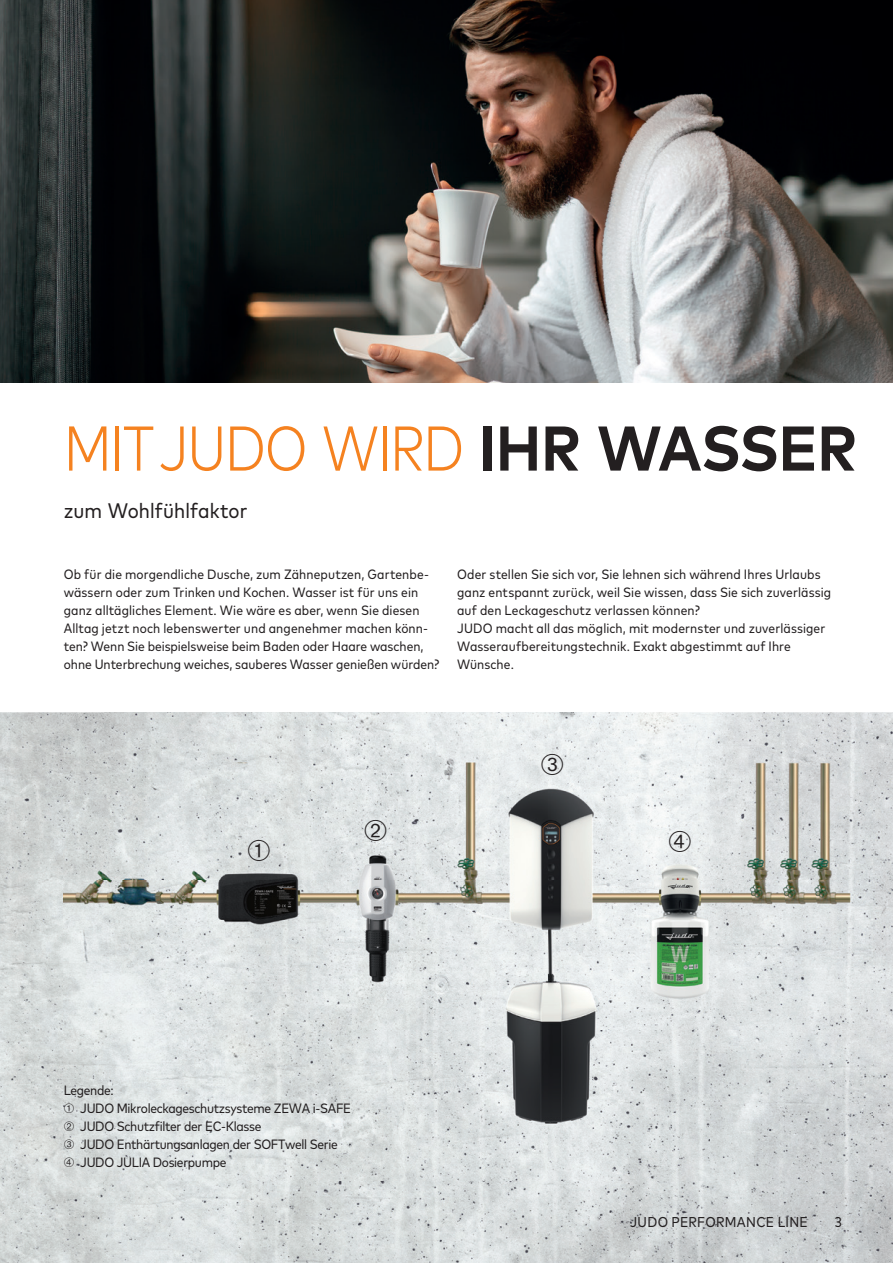
<style>
.page{position:relative;width:893px;height:1263px;background:#fff}
.page>*{position:absolute;margin:0;border:0;box-sizing:border-box;transform-origin:0 0}
.t1{font:300 condensed 63px "Mark Pro";letter-spacing:-.02em;color:#f58220;scale:.94 1}
.t2{font:condensed 21px "Mark Pro";letter-spacing:.005em;color:#231f20}
.t3{font:condensed 14.25px "Mark Pro";letter-spacing:.02em;color:#231f20}
.t4{font:condensed 13.5px/18px "Mark Pro";letter-spacing:.005em;color:#231f20}
.t5{font:condensed 13.5px/18px "Mark Pro";letter-spacing:-.025em;color:#231f20}
.s1{font-weight:700;font-stretch:normal;color:#231f20}
</style>
<div class="page">
<img style="left:0;top:712px;width:105px;height:551px">
<img style="left:105px;top:712px;width:525px;height:19px">
<img style="left:630px;top:712px;width:263px;height:50px">
<img style="left:841px;top:762px;width:52px;height:501px">
<img style="left:105px;top:1181px;width:736px;height:82px">
<img style="left:64px;top:731px;width:808px;height:450px">
<img style="left:0;top:0;width:893px;height:383px">
<svg style="left:248px;top:839px;width:22px;height:22px"></svg>
<svg style="left:365px;top:820px;width:21px;height:22px"></svg>
<svg style="left:542px;top:754px;width:21px;height:22px"></svg>
<svg style="left:669px;top:830px;width:22px;height:22px"></svg>
<svg style="left:64px;top:1103px;width:10px;height:10px"></svg>
<svg style="left:64px;top:1121px;width:10px;height:10px"></svg>
<svg style="left:64px;top:1139px;width:10px;height:10px"></svg>
<svg style="left:64px;top:1157px;width:10px;height:10px"></svg>
<h1 class="t1" style="left:64px;top:402px;width:845px">MIT JUDO WIRD <span class="s1">IHR WASSER</span></h1>
<h2 class="t2" style="left:64px;top:495px;width:185px">zum Wohlfühlfaktor</h2>
<p class="t4" style="left:64px;top:564px;width:377px">Ob für die morgendliche Dusche, zum Zähneputzen, Gartenbe&shy;wässern oder zum Trinken und Kochen. Wasser ist für uns ein ganz alltägliches Element. Wie wäre es aber, wenn Sie diesen Alltag jetzt noch lebenswerter und angenehmer machen könn&shy;ten? Wenn Sie beispielsweise beim Baden oder Haare waschen, ohne Unterbrechung weiches, sauberes Wasser genießen würden?</p>
<p class="t4" style="left:457px;top:564px;width:376px">Oder stellen Sie sich vor, Sie lehnen sich während Ihres Urlaubs ganz entspannt zurück, weil Sie wissen, dass Sie sich zuverlässig auf den Leckageschutz verlassen können?<br>JUDO macht all das möglich, mit modernster und zuverlässiger Wasseraufbereitungstechnik. Exakt abgestimmt auf Ihre Wünsche.</p>
<p class="t5" style="left:80px;top:1080px;width:272px;text-indent:-16px">Legende:<br>JUDO Mikroleckageschutzsysteme ZEWA i-SAFE<br>JUDO Schutzfilter der EC-Klasse<br>JUDO Enthärtungsanlagen der SOFTwell Serie<br>JUDO JULIA Dosierpumpe</p>
<p class="t3" style="left:630px;top:1211px;width:179px">JUDO PERFORMANCE LINE</p>
<p class="t3" style="left:835px;top:1211px;width:9px">3</p>
</div>
